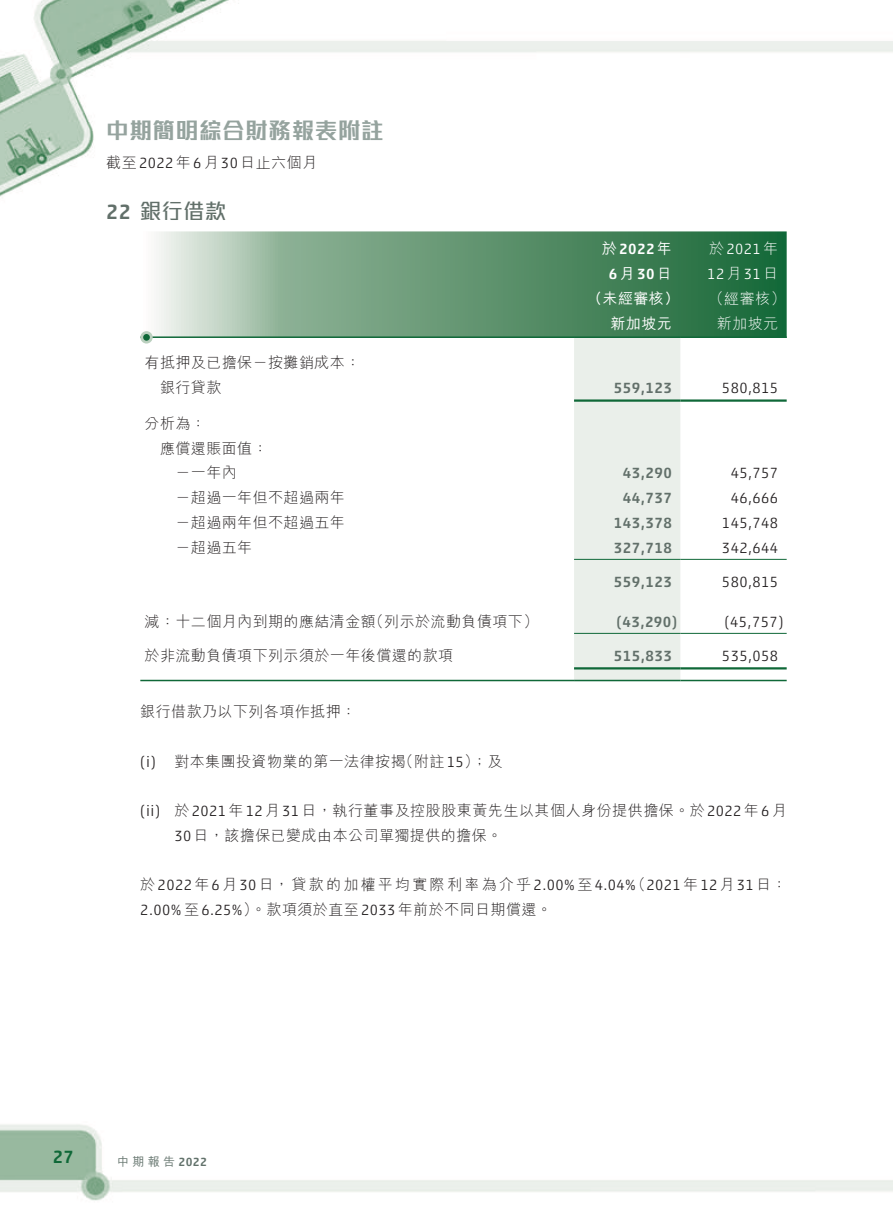
<style>
.page{position:relative;width:893px;height:1212px;background:#fff}
.page>*{position:absolute;margin:0;border:0;box-sizing:border-box;transform-origin:0 0}
.t1{font:700 22.5px "M Stiff Hei HK";letter-spacing:.03em;color:#95a39e}
._3__標題{font:500 21px "M Stiff Hei HK";color:#62706a}
._3__標題-2{font:500 21px "Akko Pro";color:#62706a}
.t2{font:500 18px "Akko Pro";color:#0f6838}
._1__內文{font:300 15px "M Hei HK";letter-spacing:.03em;color:#231f20}
._1__內文-2{font:300 15px "Akko Pro";letter-spacing:.03em;color:#231f20}
._1__內文-3{font:300 15px/24.8px "M Hei HK";letter-spacing:.09em;color:#231f20}
._1__內文-4{font:500 15px "Akko Pro";letter-spacing:.03em;color:#62706a}
._1__內文-5{font:300 15px "Akko Pro";letter-spacing:.03em;color:#fff}
._1__內文-6{font:500 15px "Akko Pro";letter-spacing:.03em;color:#fff}
._1__內文-7{font:500 15px "M Hei HK";letter-spacing:.03em;color:#fff}
._1__內文-8{font:300 15px "M Hei HK";letter-spacing:.03em;color:#fff}
.t3{font:500 12px "M Hei HK";color:#62726b}
.s1{font-family:"Akko Pro"}
.s2{font-family:"M Hei HK"}
.s3{font-weight:700}
</style>
<div class="page">
<img style="left:0;top:0;width:892px;height:1201px">
<svg style="left:140px;top:231px;width:647px;height:105px"></svg>
<svg style="left:140px;top:330px;width:434px;height:6px"></svg>
<div style="left:574px;top:338px;width:106px;height:342px;background:#eaefea"></div>
<hr style="left:140px;top:336px;width:434px;height:2px;background:#0f6838">
<svg style="left:140px;top:331px;width:13px;height:12px"></svg>
<div style="left:143px;top:334px;width:7px;height:7px;background:#0f6838;border-radius:50%"></div>
<hr style="left:574px;top:336px;width:106px;height:2px;background:#0f6838">
<hr style="left:680px;top:336px;width:107px;height:2px;background:#0f6838">
<hr style="left:574px;top:399px;width:106px;height:3px;background:#0f6838">
<hr style="left:680px;top:399px;width:107px;height:3px;background:#0f6838">
<hr style="left:574px;top:559px;width:106px;height:1px;background:#0f6838">
<hr style="left:680px;top:559px;width:107px;height:1px;background:#0f6838">
<hr style="left:574px;top:633px;width:106px;height:1px;background:#0f6838">
<hr style="left:680px;top:633px;width:107px;height:1px;background:#0f6838">
<hr style="left:574px;top:667px;width:106px;height:2px;background:#0f6838">
<hr style="left:680px;top:667px;width:107px;height:2px;background:#0f6838">
<hr style="left:140px;top:680px;width:434px;height:1px;background:#0f6838">
<hr style="left:574px;top:680px;width:106px;height:1px;background:#0f6838">
<hr style="left:680px;top:680px;width:107px;height:1px;background:#0f6838">
<h1 class="t1" style="left:106px;top:120px;width:279px">中期簡明綜合財務報表附註</h1>
<p class="_1__內文" style="left:106px;top:155px;width:212px">截至<span class="s1">2022</span>年<span class="s1">6</span>月<span class="s1">30</span>日止六個月</p>
<p class="_3__標題" style="left:140px;top:200px;width:87px">銀行借款</p>
<p class="_3__標題-2" style="left:106px;top:199px;width:26px">22</p>
<p class="_1__內文" style="left:145px;top:355px;width:217px">有抵押及已擔保－按攤銷成本：</p>
<p class="_1__內文" style="left:160px;top:380px;width:63px">銀行貸款</p>
<p class="_1__內文" style="left:145px;top:416px;width:63px">分析為：</p>
<p class="_1__內文" style="left:160px;top:440px;width:109px">應償還賬面值：</p>
<p class="_1__內文" style="left:175px;top:465px;width:63px">－一年內</p>
<p class="_1__內文" style="left:175px;top:490px;width:171px">－超過一年但不超過兩年</p>
<p class="_1__內文" style="left:175px;top:515px;width:171px">－超過兩年但不超過五年</p>
<p class="_1__內文" style="left:175px;top:539px;width:78px">－超過五年</p>
<p class="_1__內文" style="left:369px;top:613px;width:171px">（列示於流動負債項下(</p>
<p class="_1__內文" style="left:145px;top:613px;width:233px">減：十二個月內到期的應結清金額</p>
<p class="_1__內文" style="left:145px;top:648px;width:310px">於非流動負債項下列示須於一年後償還的款項</p>
<p class="_1__內文" style="left:140px;top:704px;width:217px">銀行借款乃以下列各項作抵押：</p>
<p class="_1__內文-2" style="left:140px;top:752px;width:17px">i( )</p>
<p class="_1__內文" style="left:399px;top:753px;width:106px">（附註<span class="s1">15</span>）；及</p>
<p class="_1__內文" style="left:174px;top:753px;width:233px">對本集團投資物業的第一法律按揭</p>
<p class="_1__內文-6" style="left:602px;top:240px;width:72px"><span class="s2">於</span>2022<span class="s2">年</span></p>
<p class="_1__內文-6" style="left:609px;top:265px;width:64px">6<span class="s2">月</span>30<span class="s2">日</span></p>
<p class="_1__內文-7" style="left:587px;top:287px;width:94px"><span class="s3">（</span>未經審核<span class="s3">(</span></p>
<p class="_1__內文-7" style="left:610px;top:312px;width:63px">新加坡元</p>
<p class="_1__內文-5" style="left:709px;top:240px;width:70px"><span class="s2">於</span>2021<span class="s2">年</span></p>
<p class="_1__內文-5" style="left:707px;top:265px;width:72px">12<span class="s2">月</span>31<span class="s2">日</span></p>
<p class="_1__內文-8" style="left:709px;top:291px;width:78px">（經審核(</p>
<p class="_1__內文-8" style="left:717px;top:315px;width:63px">新加坡元</p>
<p class="_1__內文-4" style="left:614px;top:379px;width:59px">559,123</p>
<p class="_1__內文-2" style="left:722px;top:379px;width:58px">580,815</p>
<p class="_1__內文-4" style="left:623px;top:464px;width:50px">43,290</p>
<p class="_1__內文-2" style="left:731px;top:464px;width:49px">45,757</p>
<p class="_1__內文-4" style="left:623px;top:489px;width:50px">44,737</p>
<p class="_1__內文-2" style="left:731px;top:489px;width:49px">46,666</p>
<p class="_1__內文-4" style="left:614px;top:513px;width:59px">143,378</p>
<p class="_1__內文-2" style="left:722px;top:514px;width:58px">145,748</p>
<p class="_1__內文-4" style="left:614px;top:538px;width:59px">327,718</p>
<p class="_1__內文-2" style="left:722px;top:538px;width:58px">342,644</p>
<p class="_1__內文-4" style="left:614px;top:572px;width:59px">559,123</p>
<p class="_1__內文-2" style="left:722px;top:573px;width:58px">580,815</p>
<p class="_1__內文-4" style="left:617px;top:612px;width:62px">)43,290(</p>
<p class="_1__內文-2" style="left:724px;top:612px;width:61px">)45,757(</p>
<p class="_1__內文-4" style="left:614px;top:646px;width:59px">515,833</p>
<p class="_1__內文-2" style="left:722px;top:647px;width:58px">535,058</p>
<p class="_1__內文-2" style="left:140px;top:802px;width:22px">(ii)</p>
<p class="_1__內文" style="left:174px;top:803px;width:614px">於<span class="s1">2021</span>年<span class="s1">12</span>月<span class="s1">31</span>日，執行董事及控股股東黃先生以其個人身份提供擔保。於<span class="s1">2022</span>年<span class="s1">6</span>月</p>
<p class="_1__內文" style="left:174px;top:828px;width:329px"><span class="s1">30</span>日，該擔保已變成由本公司單獨提供的擔保。</p>
<p class="_1__內文-3" style="left:140px;top:872px;width:497px">於<span class="s1">2022</span>年<span class="s1">6</span>月<span class="s1">30</span>日，貸款的加權平均實際利率為介乎<span class="s1">2.00%</span>至<span class="s1">4.04%<br>2.00%</span>至<span class="s1">6.25%</span>）。款項須於直至<span class="s1">2033</span>年前於不同日期償還。</p>
<p class="_1__內文-2" style="left:631px;top:876px;width:157px"><span class="s2">（</span>2021<span class="s2">年</span>12<span class="s2">月</span>31<span class="s2">日：</span></p>
<p class="t2" style="left:53px;top:1146px;width:22px">27</p>
<p class="t3" style="left:117px;top:1153px;width:91px">中期報告 <span class="s1">2022</span></p>
</div>
